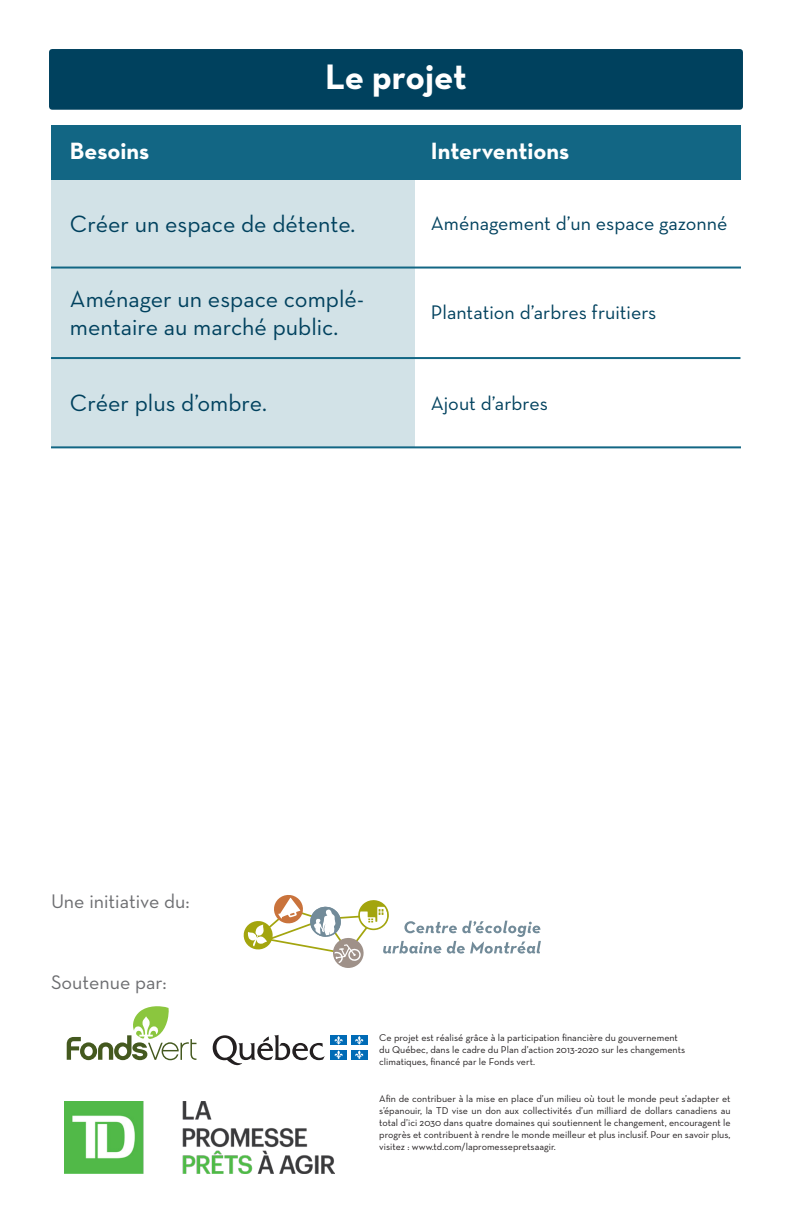
<style>
.page{position:relative;width:792px;height:1224px;background:#fff}
.page>*{position:absolute;margin:0;border:0;box-sizing:border-box;transform-origin:0 0}
.t1{font:700 36px "Neutra Text";letter-spacing:-.005em;color:#fff}
.t2{font:24px/28.8px "Neutra Text";color:#00415e}
.t3{font:700 24px "Neutra Text";color:#fff}
.t4{font:20px "Neutra Text";color:#00415e}
.t5{font:20px "Neutra Text";color:#6c6d70}
.t6{font:10px/12px "Neutra Text";color:#231f20;text-align:justify}
</style>
<div class="page">
<svg style="left:243px;top:895px;width:298px;height:73px"></svg>
<svg style="left:213px;top:1035px;width:112px;height:31px"></svg>
<div style="left:331px;top:1035px;width:16px;height:10px;background:#006bb6"></div>
<div style="left:351px;top:1035px;width:16px;height:10px;background:#006bb6"></div>
<div style="left:331px;top:1050px;width:16px;height:10px;background:#006bb6"></div>
<svg style="left:334px;top:1036px;width:9px;height:23px"></svg>
<div style="left:351px;top:1050px;width:16px;height:10px;background:#006bb6"></div>
<svg style="left:355px;top:1036px;width:9px;height:23px"></svg>
<svg style="left:67px;top:1006px;width:129px;height:54px"></svg>
<img style="left:64px;top:1102px;width:271px;height:71px">
<div style="left:51px;top:125px;width:690px;height:54px;background:#126684"></div>
<div style="left:51px;top:179px;width:364px;height:269px;background:#d2e2e7"></div>
<hr style="left:51px;top:267px;width:690px;height:2px;background:#126684">
<hr style="left:51px;top:357px;width:689px;height:2px;background:#126684">
<hr style="left:51px;top:446px;width:690px;height:2px;background:#126684">
<div style="left:49px;top:49px;width:694px;height:61px;background:#00415e"></div>
<p class="t1" style="left:325px;top:55px;width:143px">Le projet</p>
<p class="t3" style="left:70px;top:135px;width:81px">Besoins</p>
<p class="t3" style="left:431px;top:135px;width:140px">Interventions</p>
<p class="t2" style="left:70px;top:209px;width:287px">Créer un espace de détente.</p>
<p class="t2" style="left:70px;top:284px;width:295px">Aménager un espace complé&shy;mentaire au marché public.</p>
<p class="t2" style="left:70px;top:388px;width:198px">Créer plus d’ombre.</p>
<p class="t4" style="left:431px;top:212px;width:298px">Aménagement d’un espace gazonné</p>
<p class="t4" style="left:431px;top:300px;width:227px">Plantation d’arbres fruitiers</p>
<p class="t4" style="left:431px;top:391px;width:119px">Ajout d’arbres</p>
<p class="t5" style="left:51px;top:889px;width:140px">Une initiative du:</p>
<p class="t5" style="left:51px;top:970px;width:117px">Soutenue par:</p>
<p class="t6" style="left:379px;top:1032px;width:300px">Ce projet est réalisé grâce à la participation financière du gouvernement</p>
<p class="t6" style="left:379px;top:1044px;width:307px">du Québec, dans le cadre du Plan d’action 2013-2020 sur les changements</p>
<p class="t6" style="left:379px;top:1056px;width:157px">climatiques, financé par le Fonds vert.</p>
<p class="t6" style="left:379px;top:1092px;width:353px">Afin de contribuer à la mise en place d’un milieu où tout le monde peut s’adapter et s’épanouir, la TD vise un don aux collectivités d’un milliard de dollars canadiens au total d’ici 2030 dans quatre domaines qui soutiennent le changement, encouragent le progrès et contribuent à rendre le monde meilleur et plus inclusif. Pour en savoir plus, visitez : www.td.com/lapromessepretsaagir.</p>
</div>
